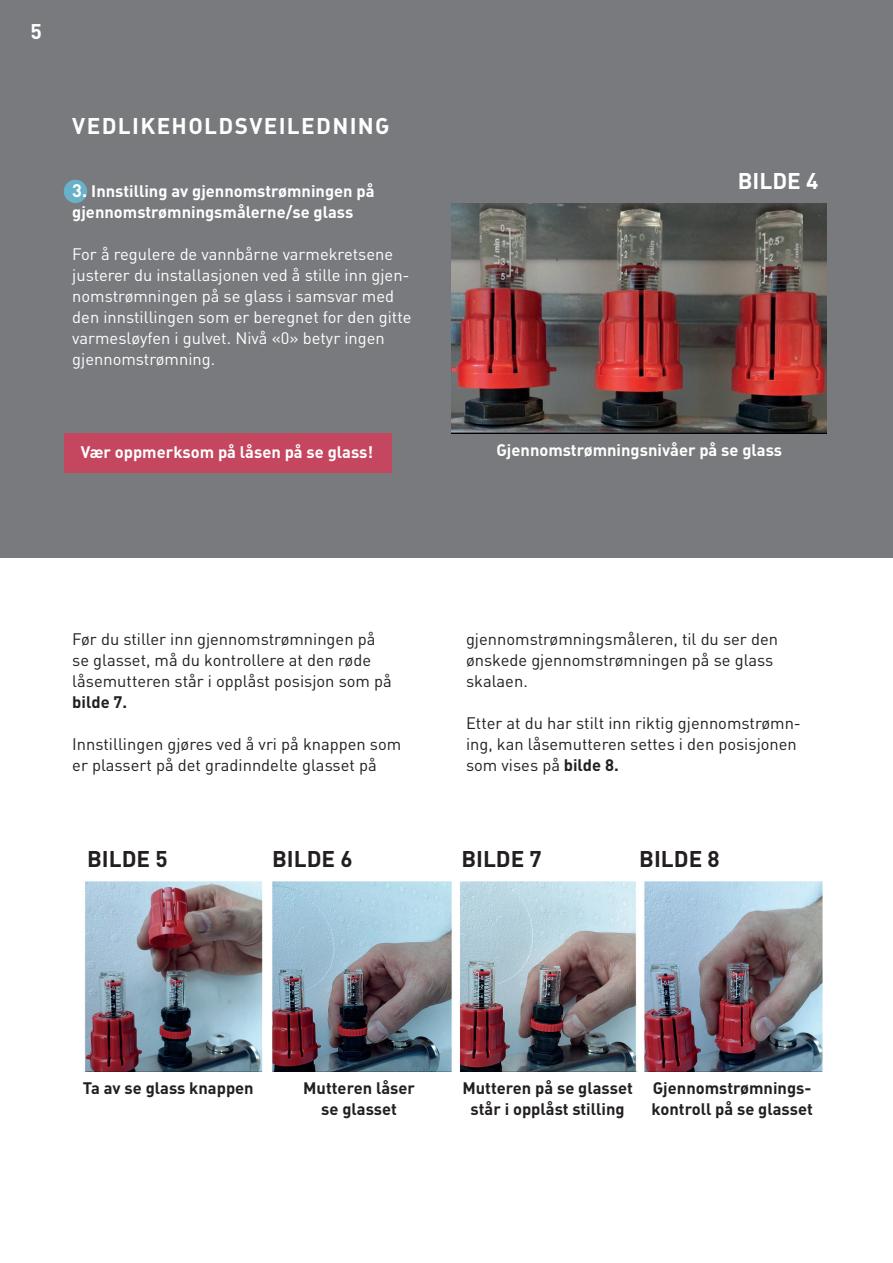
<style>
.page{position:relative;width:893px;height:1263px;background:#fff}
.page>*{position:absolute;margin:0;border:0;box-sizing:border-box;transform-origin:0 0}
.t1{font:700 22.5px "DIN";letter-spacing:.06em;color:#fff}
.t2{font:700 22.5px "DIN";color:#231f20}
.t3{font:700 21px "DIN";color:#fff}
.t4{font:16.5px/21px "DIN";color:#231f20}
.t5{font:16.5px/21px "DIN";color:#fff}
.t6{font:700 16.5px/21px "DIN";color:#fff}
.t7{font:700 16.5px/21px "DIN";color:#231f20;text-align:center}
.s1{font-size:18px}
.s2{font-weight:700}
</style>
<div class="page">
<div style="left:0;top:0;width:893px;height:557px;background:#787a7d"></div>
<div style="left:64px;top:180px;width:23px;height:23px;background:#69b1c9;border-radius:50%"></div>
<div style="left:64px;top:433px;width:327px;height:40px;background:#c5465f"></div>
<img style="left:452px;top:203px;width:375px;height:230px">
<img style="left:84px;top:881px;width:739px;height:190px">
<p class="t3" style="left:30px;top:17px;width:13px">5</p>
<p class="t1" style="left:72px;top:111px;width:319px">VEDLIKEHOLDSVEILEDNING</p>
<p class="t6" style="left:72px;top:179px;width:304px"><span class="s1">3.</span> Innstilling av gjennomstrømningen på gjennomstrømningsmålerne/se glass</p>
<p class="t5" style="left:72px;top:243px;width:341px">For å regulere de vannbårne varmekretsene justerer du installasjonen ved å stille inn gjen&shy;nomstrømningen på se glass i samsvar med den innstillingen som er beregnet for den gitte varmesløyfen i gulvet. Nivå «0» betyr ingen gjennomstrømning.</p>
<p class="t1" style="left:738px;top:166px;width:82px">BILDE 4</p>
<p class="t6" style="left:81px;top:441px;width:294px">Vær oppmerksom på låsen på se glass!</p>
<p class="t6" style="left:496px;top:439px;width:287px">Gjennomstrømningsnivåer på se glass</p>
<p class="t4" style="left:72px;top:628px;width:321px">Før du stiller inn gjennomstrømningen på se glasset, må du kontrollere at den røde låsemutteren står i opplåst posisjon som på <span class="s2">bilde 7.</span></p>
<p class="t4" style="left:72px;top:733px;width:331px">Innstillingen gjøres ved å vri på knappen som er plassert på det gradinndelte glasset på</p>
<p class="t4" style="left:466px;top:628px;width:313px">gjennomstrømningsmåleren, til du ser den ønskede gjennomstrømningen på se glass skalaen.</p>
<p class="t4" style="left:466px;top:712px;width:336px">Etter at du har stilt inn riktig gjennomstrømn&shy;ing, kan låsemutteren settes i den posisjonen som vises på <span class="s2">bilde 8.</span></p>
<p class="t2" style="left:87px;top:844px;width:82px">BILDE 5</p>
<p class="t2" style="left:272px;top:844px;width:82px">BILDE 6</p>
<p class="t2" style="left:461px;top:844px;width:82px">BILDE 7</p>
<p class="t2" style="left:639px;top:844px;width:82px">BILDE 8</p>
<p class="t7" style="left:83px;top:1077px;width:172px">Ta av se glass knappen</p>
<p class="t7" style="left:303px;top:1077px;width:113px">Mutteren låser se glasset</p>
<p class="t7" style="left:462px;top:1077px;width:172px">Mutteren på se glasset står i opplåst stilling</p>
<p class="t7" style="left:651px;top:1077px;width:163px;text-align:left">Gjennomstrømnings&shy;kontroll på se glasset</p>
</div>
